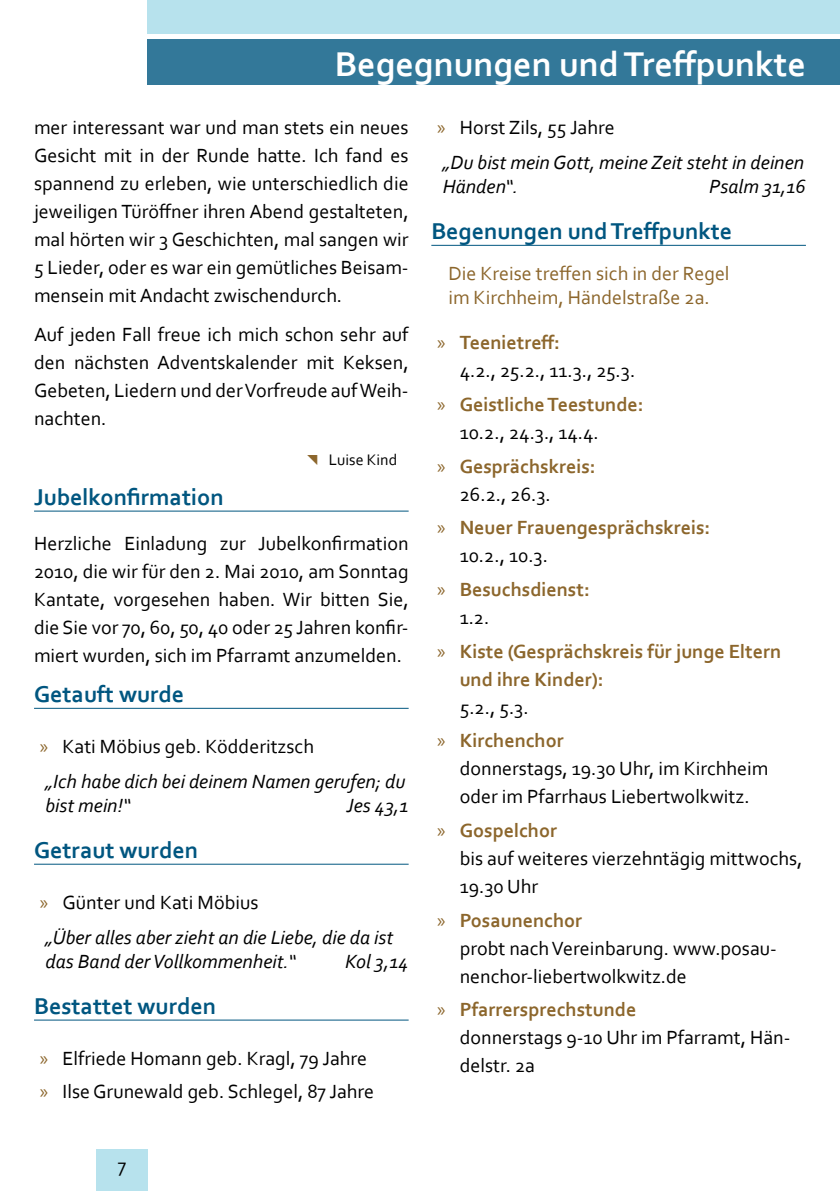
<style>
.page{position:relative;width:840px;height:1191px;background:#fff}
.page>*{position:absolute;margin:0;border:0;box-sizing:border-box;transform-origin:0 0}
.t1{font:700 36px "Corbel";color:#fff}
.t2{font:700 24px "Corbel";color:#005680}
.t3{font:20px/28px "Corbel";color:#000}
.t4{font:italic 20px/35.4px "Corbel";color:#000}
.t5{font:700 20px/28px "Corbel";color:#8c662c}
.t6{font:20px/24px "Corbel";color:#8c662c}
.t7{font:16px "Corbel";color:#000}
.s1{color:#8c662c}
.s2{font-family:"Myriad Pro";font-style:normal;color:#8c662c}
.s3{font-style:normal}
.s4{font-family:"Myriad Pro";color:#8c662c}
.s5{font-weight:700;color:#8c662c}
.s6{font-family:"Myriad Pro";font-weight:400}
.s7{font-weight:400;color:#000}
</style>
<div class="page">
<div style="left:96px;top:1149px;width:51px;height:42px;background:#b7e2ed"></div>
<div style="left:147px;top:0;width:692px;height:34px;background:#b7e2ed"></div>
<div style="left:147px;top:40px;width:692px;height:45px;background:#337899"></div>
<hr style="left:34px;top:510px;width:374px;height:1px;background:#005680">
<hr style="left:34px;top:708px;width:374px;height:1px;background:#005680">
<hr style="left:34px;top:863px;width:374px;height:1px;background:#005680">
<hr style="left:34px;top:1019px;width:374px;height:1px;background:#005680">
<hr style="left:431px;top:245px;width:374px;height:1px;background:#005680">
<h1 class="t1" style="left:334px;top:42px;width:472px">Begegnungen und Treffpunkte</h1>
<p class="t3" style="left:34px;top:113px;width:376px;text-align:justify">mer interessant war und man stets ein neues Gesicht mit in der Runde hatte. Ich fand es spannend zu erleben, wie unterschiedlich die jeweiligen Türöffner ihren Abend gestalteten, mal hörten wir 3 Geschichten, mal sangen wir 5 Lieder, oder es war ein gemütliches Beisam&shy;mensein mit Andacht zwischendurch.</p>
<p class="t3" style="left:34px;top:320px;width:376px;text-align:justify">Auf jeden Fall freue ich mich schon sehr auf den nächsten Adventskalender mit Keksen, Gebeten, Liedern und der Vorfreude auf Weih&shy;nachten.</p>
<p class="t7" style="left:306px;top:449px;width:93px"><span class="s1">◥</span> Luise Kind</p>
<p class="t2" style="left:34px;top:482px;width:191px">Jubelkonfirmation</p>
<p class="t3" style="left:34px;top:529px;width:376px;text-align:justify">Herzliche Einladung zur Jubelkonfirmation 2010, die wir für den 2. Mai 2010, am Sonntag Kantate, vorgesehen haben. Wir bitten Sie, die Sie vor 70, 60, 50, 40 oder 25 Jahren konfir&shy;miert wurden, sich im Pfarramt anzumelden.</p>
<p class="t2" style="left:34px;top:679px;width:152px">Getauft wurde</p>
<p class="t4" style="left:40px;top:728px;width:367px"><span class="s2">»</span> <span class="s3">Kati Möbius geb. Ködderitzsch<br></span>„Ich habe dich bei deinem Namen gerufen; du</p>
<p class="t4" style="left:45px;top:787px;width:87px">bist mein!“</p>
<p class="t4" style="left:346px;top:787px;width:63px">Jes 43,1</p>
<p class="t2" style="left:34px;top:835px;width:165px">Getraut wurden</p>
<p class="t4" style="left:40px;top:884px;width:355px"><span class="s2">»</span> <span class="s3">Günter und Kati Möbius<br></span>„Über alles aber zieht an die Liebe, die da ist</p>
<p class="t4" style="left:45px;top:943px;width:252px">das Band der Vollkommenheit.“</p>
<p class="t4" style="left:345px;top:943px;width:65px">Kol 3,14</p>
<p class="t2" style="left:34px;top:991px;width:183px">Bestattet wurden</p>
<p class="t3" style="left:40px;top:1040px;width:336px;line-height:33.6px"><span class="s4">»</span> Elfriede Homann geb. Kragl, 79 Jahre <span class="s4">»</span> Ilse Grunewald geb. Schlegel, 87 Jahre</p>
<p class="t4" style="left:437px;top:109px;width:368px"><span class="s2">»</span> <span class="s3">Horst Zils, 55 Jahre<br></span>„Du bist mein Gott, meine Zeit steht in deinen</p>
<p class="t4" style="left:442px;top:168px;width:77px">Händen“.</p>
<p class="t4" style="left:708px;top:168px;width:98px">Psalm 31,16</p>
<p class="t2" style="left:431px;top:216px;width:302px">Begenungen und Treffpunkte</p>
<p class="t6" style="left:448px;top:261px;width:282px">Die Kreise treffen sich in der Regel im Kirchheim, Händelstraße 2a.</p>
<p class="t3" style="left:459px;top:328px;width:177px;text-indent:-23px"><span class="s4">»</span> <span class="s5">Teenietreff:<br></span>4.2., 25.2., 11.3., 25.3.</p>
<p class="t5" style="left:459px;top:390px;width:185px;text-indent:-23px"><span class="s6">»</span> Geistliche Teestunde:<br><span class="s7">10.2., 24.3., 14.4.</span></p>
<p class="t5" style="left:459px;top:451px;width:137px;text-indent:-23px"><span class="s6">»</span> Gesprächskreis:<br><span class="s7">26.2., 26.3.</span></p>
<p class="t5" style="left:459px;top:513px;width:252px;text-indent:-23px"><span class="s6">»</span> Neuer Frauengesprächskreis:<br><span class="s7">10.2., 10.3.</span></p>
<p class="t5" style="left:459px;top:575px;width:131px;text-indent:-23px"><span class="s6">»</span> Besuchsdienst:<br><span class="s7">1.2.</span></p>
<p class="t5" style="left:459px;top:636px;width:323px;text-indent:-23px"><span class="s6">»</span> Kiste (Gesprächskreis für junge Eltern und ihre Kinder):</p>
<p class="t5" style="left:437px;top:689px;width:128px;line-height:33.6px;text-indent:23px"><span class="s7">5.2., 5.3.<br></span><span class="s6">»</span> Kirchenchor</p>
<p class="t3" style="left:459px;top:754px;width:310px">donnerstags, 19.30 Uhr, im Kirchheim oder im Pfarrhaus Liebertwolkwitz.</p>
<p class="t3" style="left:459px;top:816px;width:344px;text-indent:-23px"><span class="s4">»</span> <span class="s5">Gospelchor<br></span>bis auf weiteres vierzehntägig mittwochs,<br>19.30 Uhr</p>
<p class="t3" style="left:459px;top:905px;width:318px;text-indent:-23px"><span class="s4">»</span> <span class="s5">Posaunenchor<br></span>probt nach Vereinbarung. www.posau&shy;nenchor-liebertwolkwitz.de</p>
<p class="t3" style="left:459px;top:995px;width:332px;text-indent:-23px"><span class="s4">»</span> <span class="s5">Pfarrersprechstunde<br></span>donnerstags 9-10 Uhr im Pfarramt, Hän&shy;delstr. 2a</p>
<p class="t3" style="left:118px;top:1150px;width:10px">7</p>
</div>
